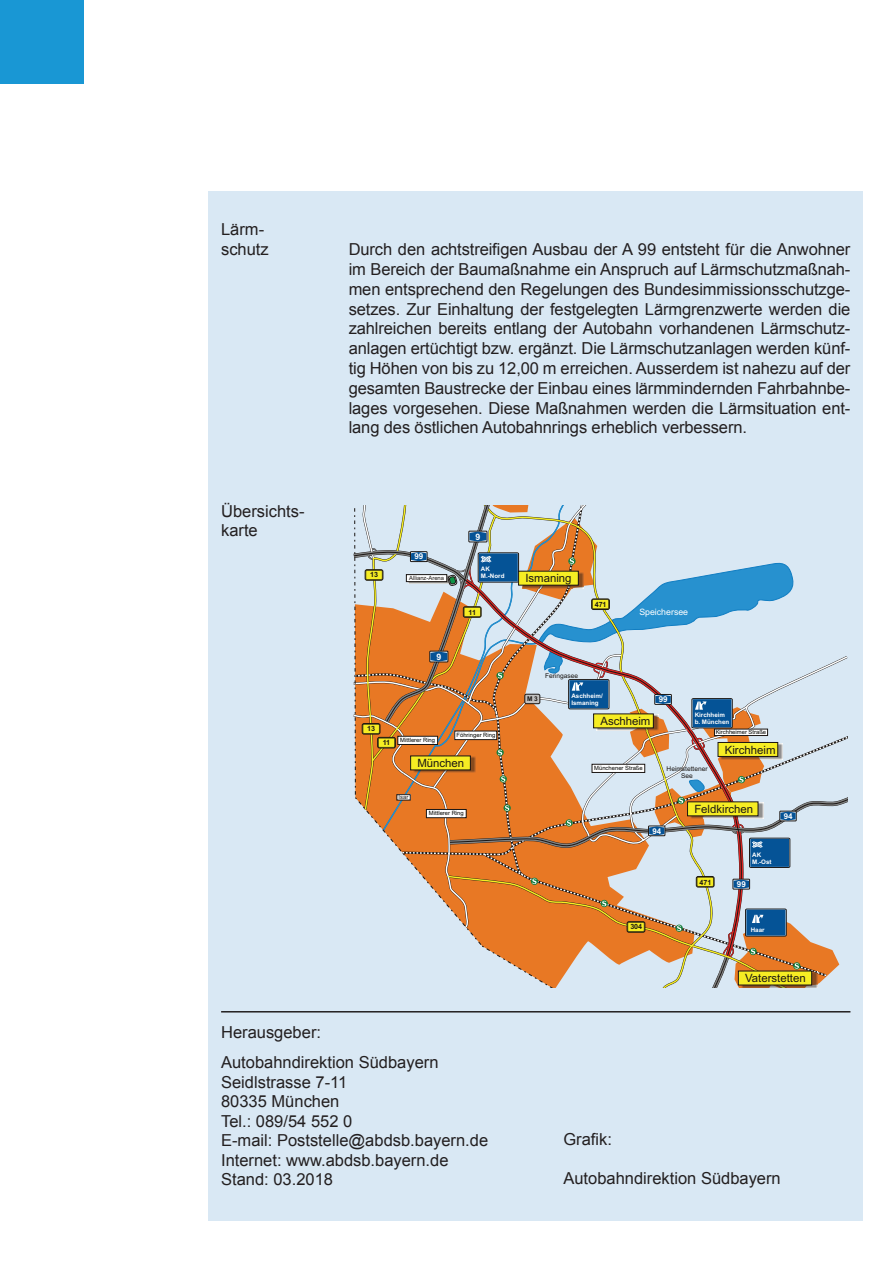
<style>
.page{position:relative;width:893px;height:1263px;background:#fff}
.page>*{position:absolute;margin:0;border:0;box-sizing:border-box;transform-origin:0 0}
.t1{font:16.5px/19.8px "Arial";color:#231f20}
.t2{font:11.4px "Arial";color:#1b1613}
.t3{font:8.85px "Arial";color:#fff}
.t4{font:700 8.85px "Arial";color:#fff}
.t5{font:700 8.1px "Arial";color:#fff}
.t6{font:700 7.95px "Arial";color:#fff}
.t7{font:700 7.2px "Arial";color:#1b1613}
.t8{font:6.6px/7.4px "Arial";color:#1b1613;text-align:center}
.t9{font:700 6.6px "Arial";color:#1b1613}
.t10{font:700 6.15px/6.9px "Arial";color:#fff}
.t11{font:5.85px "Arial";color:#040503}
.t12{font:5.85px "Arial";color:#1b1613}
</style>
<div class="page">
<div style="left:208px;top:191px;width:655px;height:1029px;background:#d9e8f4"></div>
<div style="left:0;top:0;width:84px;height:84px;background:#1997d4"></div>
<hr style="left:221px;top:1011px;width:629px;height:1px;background:#231f20">
<svg style="left:354px;top:505px;width:493px;height:482px"></svg>
<p class="t1" style="left:221px;top:220px;width:49px">Lärm&shy;schutz</p>
<p class="t1" style="left:221px;top:501px;width:85px">Übersichts&shy;karte</p>
<p class="t1" style="left:349px;top:240px;width:503px;text-align:justify">Durch den achtstreifigen Ausbau der A 99 entsteht für die Anwohner im Bereich der Baumaßnahme ein Anspruch auf Lärmschutzmaßnah&shy;men entsprechend den Regelungen des Bundesimmissionsschutzge&shy;setzes. Zur Einhaltung der festgelegten Lärmgrenzwerte werden die zahlreichen bereits entlang der Autobahn vorhandenen Lärmschutz&shy;anlagen ertüchtigt bzw. ergänzt. Die Lärmschutzanlagen werden künf&shy;tig Höhen von bis zu 12,00 m erreichen. Ausserdem ist nahezu auf der gesamten Baustrecke der Einbau eines lärmmindernden Fahrbahnbe&shy;lages vorgesehen. Diese Maßnahmen werden die Lärmsituation ent&shy;lang des östlichen Autobahnrings erheblich verbessern.</p>
<p class="t4" style="left:476px;top:531px;width:6px">9</p>
<p class="t5" style="left:414px;top:551px;width:11px">99</p>
<p class="t7" style="left:370px;top:570px;width:9px">13</p>
<p class="t12" style="left:409px;top:574px;width:36px">Allianz-Arena</p>
<p class="t10" style="left:481px;top:566px;width:25px">AK<br>M.-Nord</p>
<p class="t2" style="left:525px;top:571px;width:48px">Ismaning</p>
<p class="t7" style="left:468px;top:607px;width:9px">11</p>
<p class="t7" style="left:595px;top:599px;width:13px">471</p>
<p class="t3" style="left:639px;top:606px;width:50px">Speichersee</p>
<p class="t4" style="left:437px;top:651px;width:6px">9</p>
<p class="t8" style="left:545px;top:672px;width:34px">Feringasee</p>
<p class="t9" style="left:527px;top:694px;width:12px">M 3</p>
<p class="t10" style="left:571px;top:693px;width:33px">Aschheim/<br>Ismaning</p>
<p class="t5" style="left:659px;top:694px;width:11px">99</p>
<p class="t7" style="left:367px;top:724px;width:9px">13</p>
<p class="t7" style="left:383px;top:738px;width:9px">11</p>
<p class="t11" style="left:400px;top:736px;width:36px">Mittlerer Ring</p>
<p class="t11" style="left:457px;top:731px;width:40px">Föhringer Ring</p>
<p class="t2" style="left:600px;top:713px;width:52px">Aschheim</p>
<p class="t10" style="left:695px;top:712px;width:36px">Kirchheim b. München</p>
<p class="t11" style="left:716px;top:728px;width:52px">Kirchheimer Straße</p>
<p class="t2" style="left:725px;top:742px;width:52px">Kirchheim</p>
<p class="t2" style="left:417px;top:755px;width:48px">München</p>
<p class="t11" style="left:594px;top:764px;width:50px">Münchener Straße</p>
<p class="t8" style="left:667px;top:765px;width:43px">Heimstettener<br>See</p>
<p class="t12" style="left:399px;top:793px;width:11px">Isar</p>
<p class="t11" style="left:429px;top:809px;width:36px">Mittlerer Ring</p>
<p class="t2" style="left:694px;top:801px;width:60px">Feldkirchen</p>
<p class="t6" style="left:784px;top:811px;width:10px">94</p>
<p class="t6" style="left:652px;top:825px;width:10px">94</p>
<p class="t10" style="left:752px;top:851px;width:21px">AK<br>M.-Ost</p>
<p class="t10" style="left:758px;top:854px;width:21px">AK<br>M.-Ost</p>
<p class="t7" style="left:699px;top:877px;width:13px">471</p>
<p class="t5" style="left:737px;top:879px;width:11px">99</p>
<p class="t7" style="left:630px;top:922px;width:13px">304</p>
<p class="t10" style="left:751px;top:926px;width:15px">Haar</p>
<p class="t2" style="left:745px;top:970px;width:62px">Vaterstetten</p>
<p class="t1" style="left:221px;top:1018px;width:219px;line-height:30px">Herausgeber:<br>Autobahndirektion Südbayern</p>
<p class="t1" style="left:221px;top:1072px;width:269px">Seidlstrasse 7-11<br>80335 München<br>Tel.: 089/54 552 0<br>E-mail: Poststelle@abdsb.bayern.de<br>Internet: www.abdsb.bayern.de<br>Stand: 03.2018</p>
<p class="t1" style="left:563px;top:1130px;width:50px">Grafik:</p>
<p class="t1" style="left:563px;top:1169px;width:219px">Autobahndirektion Südbayern</p>
</div>
